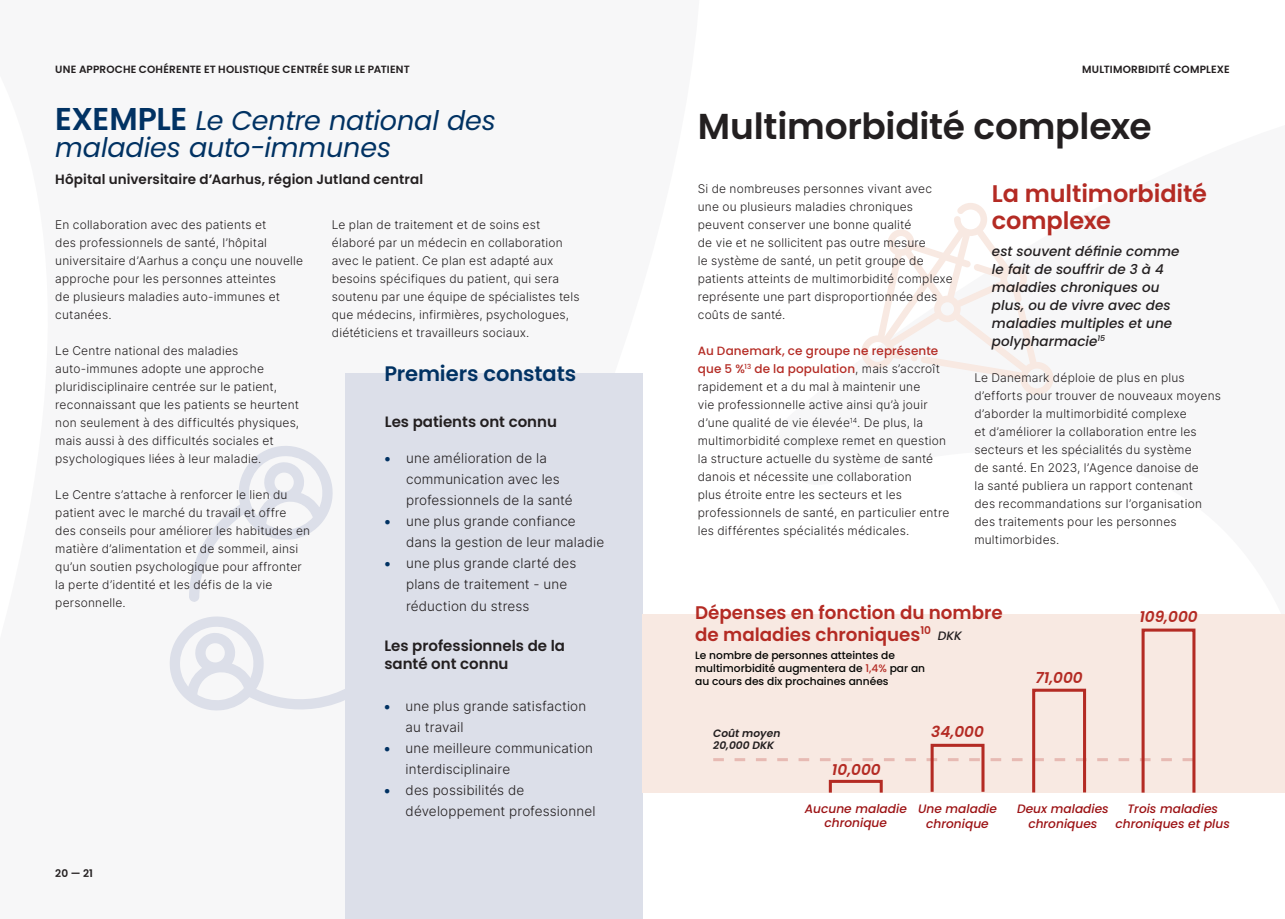
<style>
.page{position:relative;width:1285px;height:919px;background:#fff}
.page>*{position:absolute;margin:0;border:0;box-sizing:border-box;transform-origin:0 0}
.Rubrik_Kapitel{font:600 36px "Poppins";letter-spacing:-.005em;color:#231f20}
.Rubrik_21{font:italic 27px "Poppins";letter-spacing:-.005em;color:#013263}
.Fact_Rubrik_16{font:600 24px/27px "Poppins";letter-spacing:-.005em;color:#b42b24}
.Rubrik_21-2{font:600 21px "Poppins";letter-spacing:-.005em;color:#013263}
.t1{font:600 18.3px/21.9px "Poppins";color:#b42b24}
.t2{font:italic 600 15.3px "Poppins";color:#b42b24}
.t3{font:600 15px/18px "Poppins";color:#231f20}
.Facts{font:300 13.5px/21px "Inter";letter-spacing:.01em;color:#231f20}
.Brød_Header{font:italic 500 13.5px/18px "Poppins";letter-spacing:.005em;color:#231f20}
.Brød_Header-2{font:600 13.5px "Poppins";letter-spacing:.01em;color:#231f20}
.t4{font:italic 500 12.15px/14.5px "Poppins";color:#9c1214;text-align:center}
.t5{font:italic 500 12.15px "Poppins";color:#231f20}
.Brød{font:300 12px/18px "Inter";letter-spacing:.015em;color:#231f20}
.t6{font:500 10.65px/12.8px "Poppins";color:#040503}
.t7{font:italic 600 10.65px/12.8px "Poppins";color:#231f20}
.Paginering__footer{font:600 10.5px "Poppins";letter-spacing:.015em;color:#231f20}
.s1{font-weight:600;font-style:normal;font-size:31.5px}
.s2{font-family:"Poppins";font-weight:500;color:#b42b24}
.s3{font-family:"Montserrat";font-weight:900;color:#013263}
.s4{color:#b42b24}
</style>
<div class="page">
<svg style="left:169px;top:445px;width:175px;height:266px"></svg>
<svg style="left:861px;top:203px;width:192px;height:192px"></svg>
<div style="left:910px;top:354px;width:7px;height:7px;background:#f8e9e2;border-radius:50%"></div>
<div style="left:344px;top:373px;width:298px;height:545px;background:#dcdfe9"></div>
<div style="left:642px;top:614px;width:642px;height:178px;background:#f8e9e2"></div>
<div style="left:930px;top:743px;width:54px;height:50px;border:3px solid #b42b24"></div>
<div style="left:1031px;top:688px;width:54px;height:106px;border:3px solid #b42b24"></div>
<div style="left:1141px;top:628px;width:54px;height:166px;border:3px solid #b42b24"></div>
<div style="left:828px;top:779px;width:54px;height:15px;border:3px solid #b42b24"></div>
<svg style="left:713px;top:758px;width:483px;height:3px"></svg>
<p class="Paginering__footer" style="left:55px;top:63px;width:356px">UNE APPROCHE COHÉRENTE ET HOLISTIQUE CENTRÉE SUR LE PATIENT</p>
<p class="Paginering__footer" style="left:1081px;top:63px;width:149px">MULTIMORBIDITÉ COMPLEXE</p>
<p class="Rubrik_21" style="left:55px;top:105px;width:442px"><span class="s1">EXEMPLE</span> Le Centre national des</p>
<p class="Rubrik_Kapitel" style="left:697px;top:105px;width:455px">Multimorbidité complexe</p>
<p class="Rubrik_21" style="left:55px;top:132px;width:337px">maladies auto-immunes</p>
<p class="Brød_Header-2" style="left:55px;top:171px;width:369px">Hôpital universitaire d’Aarhus, région Jutland central</p>
<p class="Brød" style="left:55px;top:215px;width:249px">En collaboration avec des patients et<br>des professionnels de santé, l’hôpital universitaire d’Aarhus a conçu une nouvelle approche pour les personnes atteintes<br>de plusieurs maladies auto-immunes et cutanées.</p>
<p class="Brød" style="left:55px;top:341px;width:245px">Le Centre national des maladies auto-immunes adopte une approche pluridisciplinaire centrée sur le patient, reconnaissant que les patients se heurtent non seulement à des difficultés physiques, mais aussi à des difficultés sociales et psychologiques liées à leur maladie.</p>
<p class="Brød" style="left:55px;top:485px;width:256px">Le Centre s’attache à renforcer le lien du patient avec le marché du travail et offre<br>des conseils pour améliorer les habitudes en matière d’alimentation et de sommeil, ainsi qu’un soutien psychologique pour affronter la perte d’identité et les défis de la vie personnelle.</p>
<p class="Fact_Rubrik_16" style="left:991px;top:180px;width:216px">La multimorbidité complexe</p>
<p class="Brød" style="left:697px;top:179px;width:256px">Si de nombreuses personnes vivant avec une ou plusieurs maladies chroniques peuvent conserver une bonne qualité<br>de vie et ne sollicitent pas outre mesure<br>le système de santé, un petit groupe de patients atteints de multimorbidité complexe représente une part disproportionnée des coûts de santé.</p>
<p class="Brød" style="left:697px;top:341px;width:253px"><span class="s2">Au Danemark, ce groupe ne représente que 5 %</span><sup>13</sup> <span class="s2">de la population</span>, mais s’accroît rapidement et a du mal à maintenir une<br>vie professionnelle active ainsi qu’à jouir d’une qualité de vie élevée<sup>14</sup>. De plus, la multimorbidité complexe remet en question la structure actuelle du système de santé danois et nécessite une collaboration<br>plus étroite entre les secteurs et les professionnels de santé, en particulier entre les différentes spécialités médicales.</p>
<p class="Brød" style="left:332px;top:215px;width:249px">Le plan de traitement et de soins est élaboré par un médecin en collaboration avec le patient. Ce plan est adapté aux besoins spécifiques du patient, qui sera soutenu par une équipe de spécialistes tels que médecins, infirmières, psychologues, diététiciens et travailleurs sociaux.</p>
<p class="Brød_Header" style="left:991px;top:242px;width:189px">est souvent définie comme le fait de souffrir de 3 à 4 maladies chroniques ou plus, ou de vivre avec des maladies multiples et une polypharmacie<sup>15</sup></p>
<p class="Rubrik_21-2" style="left:384px;top:361px;width:193px">Premiers constats</p>
<p class="Brød" style="left:974px;top:368px;width:212px">Le Danemark déploie de plus en plus</p>
<p class="Brød" style="left:974px;top:386px;width:248px">d’efforts pour trouver de nouveaux moyens d’aborder la multimorbidité complexe<br>et d’améliorer la collaboration entre les secteurs et les spécialités du système<br>de santé. En 2023, l’Agence danoise de<br>la santé publiera un rapport contenant<br>des recommandations sur l’organisation des traitements pour les personnes multimorbides.</p>
<p class="t3" style="left:385px;top:413px;width:174px">Les patients ont connu</p>
<p class="Facts" style="left:406px;top:447px;width:168px;text-indent:-21px"><span class="s3">•</span> une amélioration de la communication avec les professionnels de la santé</p>
<p class="Facts" style="left:406px;top:510px;width:200px;text-indent:-21px"><span class="s3">•</span> une plus grande confiance dans la gestion de leur maladie</p>
<p class="Facts" style="left:406px;top:552px;width:172px;text-indent:-21px"><span class="s3">•</span> une plus grande clarté des plans de traitement - une réduction du stress</p>
<p class="t3" style="left:384px;top:636px;width:182px">Les professionnels de la santé ont connu</p>
<p class="Facts" style="left:405px;top:695px;width:182px;text-indent:-21px"><span class="s3">•</span> une plus grande satisfaction au travail</p>
<p class="Facts" style="left:405px;top:737px;width:189px;text-indent:-21px"><span class="s3">•</span> une meilleure communication interdisciplinaire</p>
<p class="Facts" style="left:405px;top:779px;width:191px;text-indent:-21px"><span class="s3">•</span> des possibilités de développement professionnel</p>
<p class="t1" style="left:695px;top:601px;width:309px">Dépenses en fonction du nombre de maladies chroniques<sup>10</sup></p>
<p class="t6" style="left:695px;top:649px;width:231px">Le nombre de personnes atteintes de multimorbidité augmentera de <span class="s4">1,4%</span> par an au cours des dix prochaines années</p>
<p class="t2" style="left:1139px;top:608px;width:60px">109,000</p>
<p class="t5" style="left:937px;top:629px;width:26px">DKK</p>
<p class="t2" style="left:1035px;top:668px;width:49px">71,000</p>
<p class="t2" style="left:931px;top:722px;width:54px">34,000</p>
<p class="t7" style="left:713px;top:726px;width:69px">Coût moyen<br>20,000 DKK</p>
<p class="t2" style="left:831px;top:760px;width:50px">10,000</p>
<p class="t4" style="left:804px;top:801px;width:104px">Aucune maladie chronique</p>
<p class="t4" style="left:917px;top:802px;width:80px">Une maladie chronique</p>
<p class="t4" style="left:1016px;top:802px;width:93px">Deux maladies chroniques</p>
<p class="t4" style="left:1115px;top:802px;width:116px">Trois maladies chroniques et plus</p>
<p class="Paginering__footer" style="left:55px;top:867px;width:39px">20 — 21</p>
</div>
